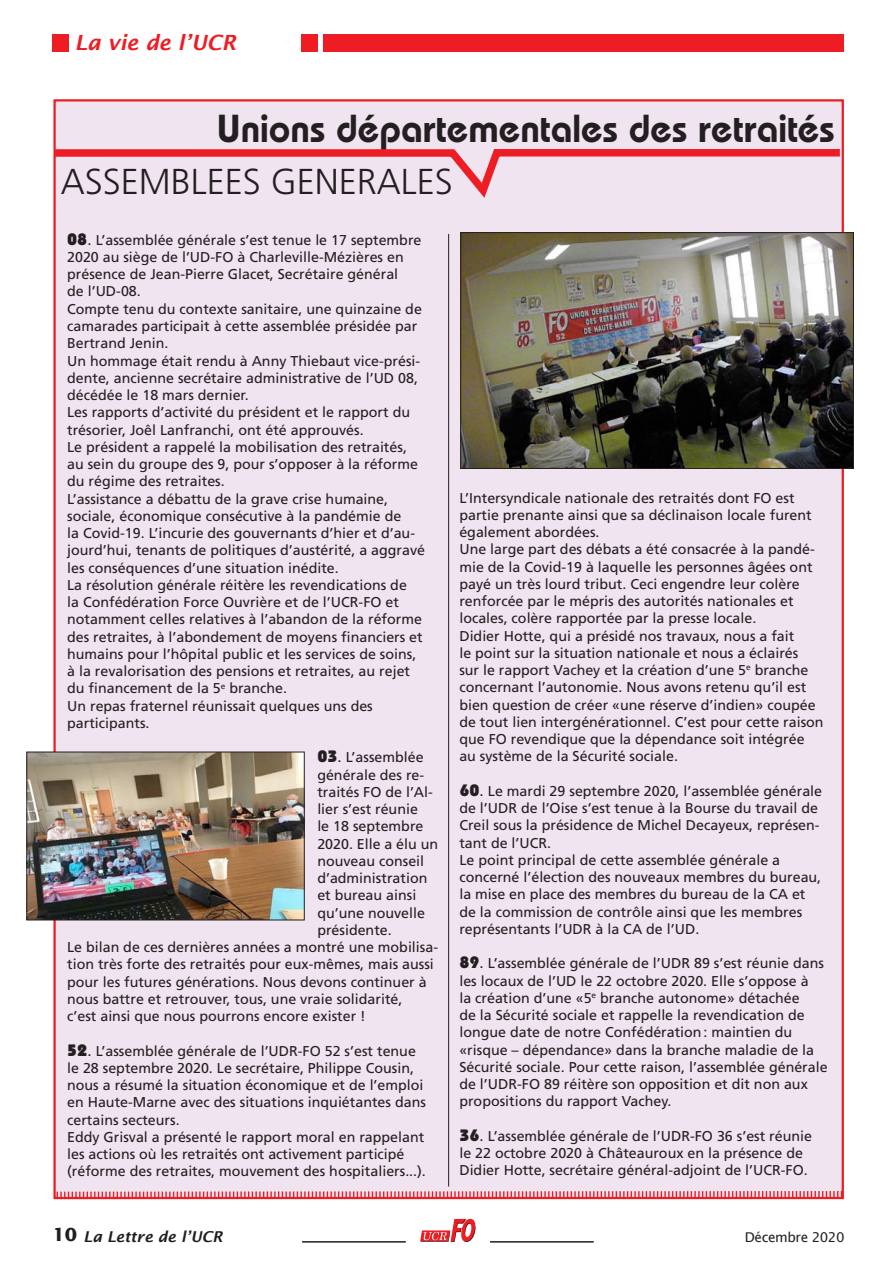
<style>
.page{position:relative;width:895px;height:1263px;background:#fff}
.page>*{position:absolute;margin:0;border:0;box-sizing:border-box;transform-origin:0 0}
.t1{font:600 39px "Bauhaus";color:#231f20}
.t2{font:300 36px "Frutiger";color:#231f20}
.t3{font:italic 600 21px "Lucida Sans";color:#ee1d23}
.t4{font:italic 600 15px "Lucida Sans";color:#231f20}
.t5{font:14.25px/17.2px "Frutiger";color:#231f20}
.t6{font:13.5px "Lucida Sans";letter-spacing:-.03em;color:#231f20}
.s1{font-family:"Bauhaus";font-weight:800;font-size:16.5px}
.s2{font-size:15px}
.s3{font-weight:700;font-style:normal;font-size:18px}
</style>
<div class="page">
<svg style="left:420px;top:1219px;width:55px;height:23px"></svg>
<hr style="left:490px;top:1241px;width:104px;height:1px;background:#231f20">
<hr style="left:302px;top:1241px;width:104px;height:1px;background:#231f20">
<div style="left:323px;top:34px;width:520px;height:17px;background:#ee1d23"></div>
<div style="left:301px;top:34px;width:17px;height:17px;background:#ee1d23"></div>
<div style="left:52px;top:34px;width:16px;height:17px;background:#ee1d23"></div>
<div style="left:53px;top:99px;width:791px;height:1100px;background:#f0e4f0;border:2px solid #ee1d23"></div>
<hr style="left:448px;top:234px;width:1px;height:952px;background:#231f20">
<svg style="left:56px;top:1189px;width:787px;height:11px"></svg>
<svg style="left:53px;top:145px;width:791px;height:60px"></svg>
<img style="left:29px;top:754px;width:274px;height:164px">
<div style="left:27px;top:752px;width:278px;height:168px;border:1px solid #231f20"></div>
<img style="left:462px;top:234px;width:390px;height:233px">
<div style="left:460px;top:232px;width:394px;height:237px;border:1px solid #231f20"></div>
<h3 class="t3" style="left:75px;top:31px;width:163px">La vie de l’UCR</h3>
<h1 class="t1" style="left:217px;top:105px;width:619px">Unions départementales des retraités</h1>
<h2 class="t2" style="left:61px;top:161px;width:394px">ASSEMBLEES GENERALES</h2>
<p class="t5" style="left:67px;top:231px;width:359px"><span class="s1">08</span><span class="s2">.</span> L’assemblée générale s’est tenue le 17 septembre 2020 au siège de l’UD-FO à Charleville-Mézières en présence de Jean-Pierre G lacet, Secrétaire général<br>de l’UD-08.<br>Compte tenu du contexte sanitaire, une quinzaine de camarades participait à cette assemblée présidée par Bertrand Jenin.<br>Un hommage était rendu à Anny Thiebaut vice-prési&shy;dente, ancienne secrétaire administrative de l’UD 08, décédée le 18 mars dernier.<br>Les rapports d’activité du président et le rapport du trésorier, Joêl Lanfranchi, ont été approuvés.<br>Le président a rappelé la mobilisation des retraités, au sein du groupe des 9, pour s’opposer à la réforme du régime des retraites.<br>L’assistance a débattu de la grave crise humaine, sociale, économique consécutive à la pandémie de<br>la Covid-19. L’incurie des gouvernants d’hier et d’au&shy;jourd’hui, tenants de politiques d’austérité, a aggravé les conséquences d’une situation inédite.<br>La résolution générale réitère les revendications de<br>la Confédération Force Ouvrière et de l’UCR-FO et notamment celles relatives à l’abandon de la réforme des retraites, à l’abondement de moyens financiers et humains pour l’hôpital public et les services de soins, à la revalorisation des pensions et retraites, au rejet du financement de la 5<sup>e</sup> branche.<br>Un repas fraternel réunissait quelques uns des participants.</p>
<p class="t5" style="left:317px;top:748px;width:108px"><span class="s1">03</span><span class="s2">.</span> L’assemblée</p>
<p class="t5" style="left:317px;top:766px;width:108px">générale des re-</p>
<p class="t5" style="left:317px;top:783px;width:117px">traités FO de l’Al-</p>
<p class="t5" style="left:317px;top:800px;width:102px">lier s’est réunie</p>
<p class="t5" style="left:317px;top:817px;width:108px">le 18 septembre</p>
<p class="t5" style="left:317px;top:835px;width:122px">2020. Elle a élu un</p>
<p class="t5" style="left:317px;top:852px;width:108px">nouveau conseil</p>
<p class="t5" style="left:317px;top:869px;width:112px">d’administration</p>
<p class="t5" style="left:317px;top:887px;width:100px">et bureau ainsi</p>
<p class="t5" style="left:317px;top:904px;width:109px">qu’une nouvelle</p>
<p class="t5" style="left:317px;top:921px;width:76px">présidente.</p>
<p class="t5" style="left:67px;top:938px;width:372px">Le bilan de ces dernières années a montré une mobilisa-</p>
<p class="t5" style="left:67px;top:956px;width:368px">tion très forte des retraités pour eux-mêmes, mais aussi</p>
<p class="t5" style="left:67px;top:973px;width:361px">pour les futures générations. Nous devons continuer à</p>
<p class="t5" style="left:67px;top:990px;width:337px">nous battre et retrouver, tous, une vraie solidarité,</p>
<p class="t5" style="left:67px;top:1007px;width:300px">c’est ainsi que nous pourrons encore exister !</p>
<p class="t5" style="left:67px;top:1042px;width:360px"><span class="s1">52</span><span class="s2">.</span> L’assemblée générale de l’UDR-FO 52 s’est tenue le 28 septembre 2020. Le secrétaire, Philippe Cousin, nous a résumé la situation économique et de l’emploi en Haute-Marne avec des situations inquiétantes dans certains secteurs.<br>Eddy G risval a présenté le rapport moral en rappelant les actions où les retraités ont activement participé (réforme des retraites, mouvement des hospitaliers...).</p>
<p class="t5" style="left:459px;top:489px;width:366px">L’I ntersyndicale nationale des retraités dont FO est partie prenante ainsi que sa déclinaison locale furent également abordées.<br>Une large part des débats a été consacrée à la pandé&shy;mie de la Covid-19 à laquelle les personnes âgées ont payé un très lourd tribut. Ceci engendre leur colère renforcée par le mépris des autorités nationales et locales, colère rapportée par la presse locale.<br>Didier Hotte, qui a présidé nos travaux, nous a fait<br>le point sur la situation nationale et nous a éclairés<br>sur le rapport Vachey et la création d’une 5<sup>e</sup> branche concernant l’autonomie. Nous avons retenu qu’il est bien question de créer «une réserve d’indien» coupée de tout lien intergénérationnel. C’est pour cette raison que FO revendique que la dépendance soit intégrée au système de la Sécurité sociale.</p>
<p class="t5" style="left:459px;top:782px;width:364px"><span class="s1">60</span><span class="s2">.</span> Le mardi 29 septembre 2020, l’assemblée générale de l’UDR de l’Oise s’est tenue à la Bourse du travail de Creil sous la présidence de Michel Decayeux, représen&shy;tant de l’UCR.<br>Le point principal de cette assemblée générale a concerné l’élection des nouveaux membres du bureau, la mise en place des membres du bureau de la CA et de la commission de contrôle ainsi que les membres représentants l’UDR à la CA de l’UD.</p>
<p class="t5" style="left:459px;top:954px;width:370px"><span class="s1">89</span><span class="s2">.</span> L’assemblée générale de l’UDR 89 s’est réunie dans les locaux de l’UD le 22 octobre 2020. Elle s’oppose à<br>la création d’une «5<sup>e</sup> branche autonome» détachée<br>de la Sécurité sociale et rappelle la revendication de longue date de notre Confédération: maintien du «risque – dépendance» dans la branche maladie de la Sécurité sociale. Pour cette raison, l’assemblée générale de l’UDR-FO 89 réitère son opposition et dit non aux propositions du rapport Vachey.</p>
<p class="t5" style="left:459px;top:1127px;width:354px"><span class="s1">36</span><span class="s2">.</span> L’assemblée générale de l’UDR-FO 36 s’est réunie le 22 octobre 2020 à Châteauroux en la présence de<br>Didier Hotte, secrétaire général-adjoint de l’UCR-FO.</p>
<p class="t4" style="left:53px;top:1227px;width:171px"><span class="s3">10</span> La Lettre de l’UCR</p>
<p class="t6" style="left:745px;top:1229px;width:101px">Décembre 2020</p>
</div>
